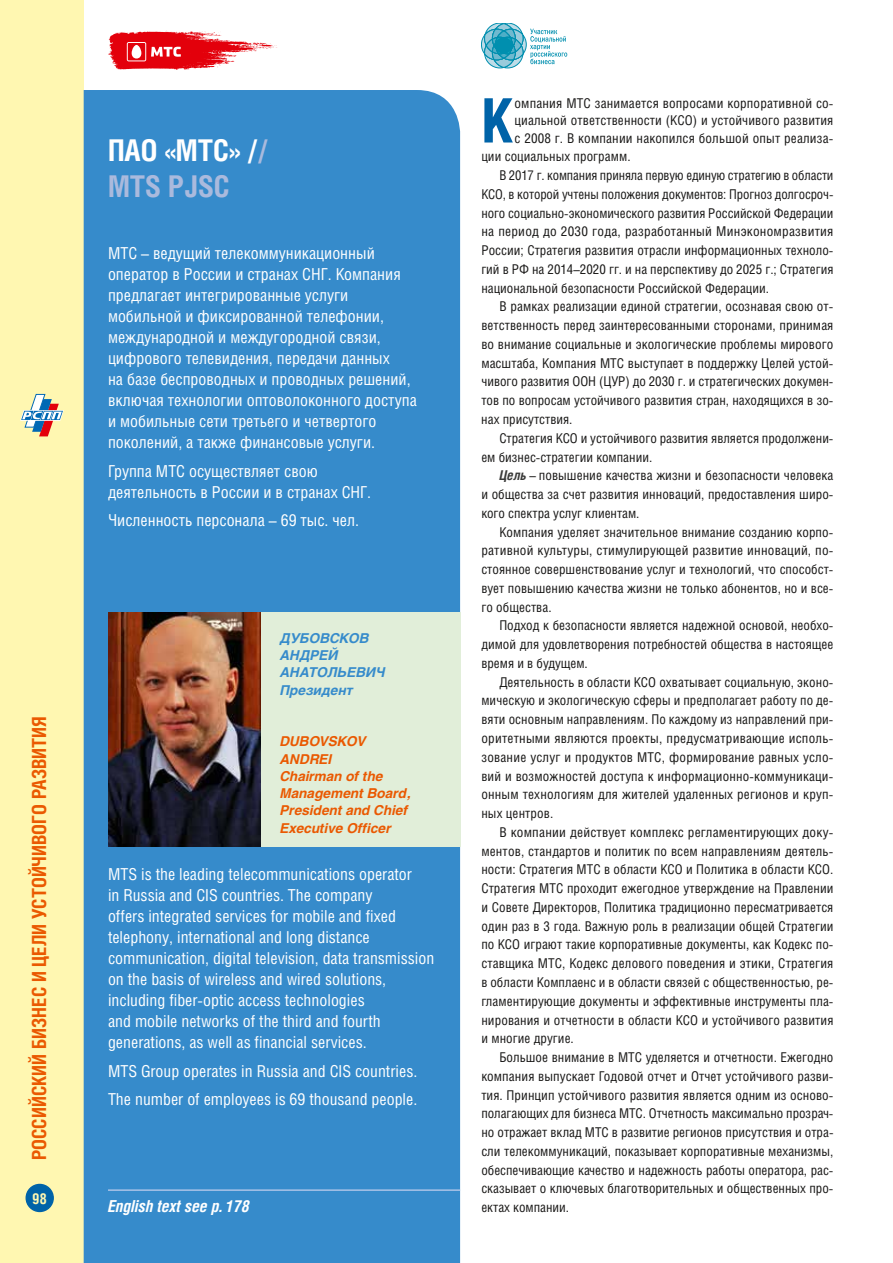
<style>
.page{position:relative;width:893px;height:1263px;background:#fff}
.page>*{position:absolute;margin:0;border:0;box-sizing:border-box;transform-origin:0 0}
.t1{font:700 61.35px "Helios Cond C";color:#0063a8}
.t2{font:700 30px/36px "Helios Cond C";color:#fff}
.t3{font:700 19.5px "Helios Cond C";color:#ea5901}
.t4{font:16.5px/21px "Helios Cond C";color:#fff}
.t5{font:italic 700 16.5px "Helios Cond C";color:#fff}
.t6{font:700 15px "Helios Cond C";color:#fff7b1}
.t7{font:13.5px/17.2px "Helios Cond C";letter-spacing:.005em;color:#181716;text-align:justify}
.t8{font:italic 700 13.5px/17.2px "Helios C";color:#ea5901}
.t9{font:italic 700 13.5px/17.2px "Helios C";color:#368bcb}
.s1{color:#aabadd}
.s2{font-weight:700;font-style:italic;color:#3a3a39}
</style>
<div class="page">
<div style="left:0;top:0;width:84px;height:1263px;background:#fff7b1"></div>
<svg style="left:20px;top:394px;width:44px;height:42px"></svg>
<div style="left:26px;top:1184px;width:27px;height:27px;background:#0063a8;border-radius:50%"></div>
<div style="left:26px;top:1184px;width:28px;height:28px;border:1px solid #0063a8;border-radius:50%"></div>
<svg style="left:481px;top:23px;width:86px;height:45px"></svg>
<div style="left:84px;top:90px;width:376px;height:1173px;background:#368bcb"></div>
<div style="left:108px;top:612px;width:352px;height:234px;background:#e1eed9"></div>
<img style="left:108px;top:612px;width:152px;height:234px">
<svg style="left:108px;top:30px;width:169px;height:40px"></svg>
<hr style="left:108px;top:1189px;width:352px;height:2px;background:#aac3e7">
<h3 class="t3" style="left:27px;top:1160px;width:446px;rotate:-90deg">РОССИЙСКИЙ БИЗНЕС И ЦЕЛИ УСТОЙЧИВОГО РАЗВИТИЯ</h3>
<p class="t6" style="left:32px;top:1189px;width:17px">98</p>
<h2 class="t2" style="left:108px;top:131px;width:162px">ПАО «МТС» /<span class="s1">/<br>MTS PJSC</span></h2>
<p class="t4" style="left:108px;top:242px;width:310px">МТС – ведущий телекоммуникационный оператор в России и странах СНГ. Компания предлагает интегрированные услуги мобильной и фиксированной телефонии, международной и междугородной связи, цифрового телевидения, передачи данных<br>на базе беспроводных и проводных решений, включая технологии оптоволоконного доступа и мобильные сети третьего и четвертого поколений, а также финансовые услуги.</p>
<p class="t4" style="left:108px;top:460px;width:265px">Группа МТС осуществляет свою деятельность в России и в странах СНГ.</p>
<p class="t4" style="left:108px;top:509px;width:252px">Численность персонала – 69 тыс. чел.</p>
<p class="t9" style="left:280px;top:629px;width:107px">ДУБОВСКОВ<br>АНДРЕЙ<br>АНАТОЛЬЕВИЧ<br>Президент</p>
<p class="t8" style="left:280px;top:733px;width:132px">DUBOVSKOV<br>ANDREI<br>Chairman of the<br>Management Board,<br>President and Chief<br>Executive Officer</p>
<p class="t4" style="left:108px;top:863px;width:328px">MTS is the leading telecommunications operator<br>in Russia and CIS countries. The company<br>offers integrated services for mobile and fixed telephony, international and long distance communication, digital television, data transmission on the basis of wireless and wired solutions, including fiber-optic access technologies<br>and mobile networks of the third and fourth generations, as well as financial services.</p>
<p class="t4" style="left:108px;top:1056px;width:311px;line-height:28.5px">MTS Group operates in Russia and CIS countries.<br>The number of employees is 69 thousand people.</p>
<p class="t5" style="left:108px;top:1196px;width:143px">English text see p. 178</p>
<h1 class="t1" style="left:481px;top:84px;width:34px">К</h1>
<p class="t7" style="left:514px;top:94px;width:320px">омпания МТС занимается вопросами корпоративной со&shy;циальной ответственности (КСО) и устойчивого развития с 2008 г. В компании накопился большой опыт реализа-</p>
<p class="t7" style="left:481px;top:148px;width:151px">ции социальных программ.</p>
<p class="t7" style="left:499px;top:166px;width:336px">В 2017 г. компания приняла первую единую стратегию в области</p>
<p class="t7" style="left:481px;top:185px;width:354px">КСО, в которой учтены положения документов: Прогноз долгосроч-</p>
<p class="t7" style="left:481px;top:204px;width:354px">ного социально-экономического развития Российской Федерации</p>
<p class="t7" style="left:481px;top:223px;width:354px">на период до 2030 года, разработанный Минэкономразвития</p>
<p class="t7" style="left:481px;top:241px;width:354px">России; Стратегия развития отрасли информационных техноло-</p>
<p class="t7" style="left:481px;top:260px;width:354px">гий в РФ на 2014–2020 гг. и на перспективу до 2025 г.; Стратегия</p>
<p class="t7" style="left:481px;top:279px;width:289px">национальной безопасности Российской Федерации.</p>
<p class="t7" style="left:499px;top:298px;width:336px">В рамках реализации единой стратегии, осознавая свою от-</p>
<p class="t7" style="left:481px;top:316px;width:354px">ветственность перед заинтересованными сторонами, принимая</p>
<p class="t7" style="left:481px;top:335px;width:354px">во внимание социальные и экологические проблемы мирового</p>
<p class="t7" style="left:481px;top:354px;width:354px">масштаба, Компания МТС выступает в поддержку Целей устой-</p>
<p class="t7" style="left:481px;top:373px;width:354px">чивого развития ООН (ЦУР) до 2030 г. и стратегических докумен-</p>
<p class="t7" style="left:481px;top:392px;width:354px">тов по вопросам устойчивого развития стран, находящихся в зо-</p>
<p class="t7" style="left:481px;top:410px;width:93px">нах присутствия.</p>
<p class="t7" style="left:499px;top:429px;width:336px">Стратегия КСО и устойчивого развития является продолжени-</p>
<p class="t7" style="left:481px;top:448px;width:172px">ем бизнес-стратегии компании.</p>
<p class="t7" style="left:499px;top:467px;width:336px"><span class="s2">Цель</span> – повышение качества жизни и безопасности человека</p>
<p class="t7" style="left:481px;top:485px;width:354px">и общества за счет развития инноваций, предоставления широ-</p>
<p class="t7" style="left:481px;top:504px;width:160px">кого спектра услуг клиентам.</p>
<p class="t7" style="left:499px;top:523px;width:336px">Компания уделяет значительное внимание созданию корпо-</p>
<p class="t7" style="left:481px;top:542px;width:354px">ративной культуры, стимулирующей развитие инноваций, по-</p>
<p class="t7" style="left:481px;top:560px;width:354px">стоянное совершенствование услуг и технологий, что способст-</p>
<p class="t7" style="left:481px;top:579px;width:354px">вует повышению качества жизни не только абонентов, но и все-</p>
<p class="t7" style="left:481px;top:598px;width:72px">го общества.</p>
<p class="t7" style="left:499px;top:617px;width:336px">Подход к безопасности является надежной основой, необхо-</p>
<p class="t7" style="left:481px;top:635px;width:354px">димой для удовлетворения потребностей общества в настоящее</p>
<p class="t7" style="left:481px;top:654px;width:108px">время и в будущем.</p>
<p class="t7" style="left:499px;top:673px;width:336px">Деятельность в области КСО охватывает социальную, эконо-</p>
<p class="t7" style="left:481px;top:692px;width:354px">мическую и экологическую сферы и предполагает работу по де-</p>
<p class="t7" style="left:481px;top:710px;width:354px">вяти основным направлениям. По каждому из направлений при-</p>
<p class="t7" style="left:481px;top:729px;width:354px">оритетными являются проекты, предусматривающие исполь-</p>
<p class="t7" style="left:481px;top:748px;width:354px">зование услуг и продуктов МТС, формирование равных усло-</p>
<p class="t7" style="left:481px;top:767px;width:354px">вий и возможностей доступа к информационно-коммуникаци-</p>
<p class="t7" style="left:481px;top:786px;width:354px">онным технологиям для жителей удаленных регионов и круп-</p>
<p class="t7" style="left:481px;top:804px;width:73px">ных центров.</p>
<p class="t7" style="left:499px;top:823px;width:336px">В компании действует комплекс регламентирующих доку-</p>
<p class="t7" style="left:481px;top:842px;width:354px">ментов, стандартов и политик по всем направлениям деятель-</p>
<p class="t7" style="left:481px;top:861px;width:354px">ности: Стратегия МТС в области КСО и Политика в области КСО.</p>
<p class="t7" style="left:481px;top:879px;width:354px">Стратегия МТС проходит ежегодное утверждение на Правлении</p>
<p class="t7" style="left:481px;top:898px;width:354px">и Совете Директоров, Политика традиционно пересматривается</p>
<p class="t7" style="left:481px;top:917px;width:354px">один раз в 3 года. Важную роль в реализации общей Стратегии</p>
<p class="t7" style="left:481px;top:936px;width:354px">по КСО играют такие корпоративные документы, как Кодекс по-</p>
<p class="t7" style="left:481px;top:954px;width:354px">ставщика МТС, Кодекс делового поведения и этики, Стратегия</p>
<p class="t7" style="left:481px;top:973px;width:354px">в области Комплаенс и в области связей с общественностью, ре-</p>
<p class="t7" style="left:481px;top:992px;width:354px">гламентирующие документы и эффективные инструменты пла-</p>
<p class="t7" style="left:481px;top:1011px;width:354px">нирования и отчетности в области КСО и устойчивого развития</p>
<p class="t7" style="left:481px;top:1029px;width:94px">и многие другие.</p>
<p class="t7" style="left:499px;top:1048px;width:336px">Большое внимание в МТС уделяется и отчетности. Ежегодно</p>
<p class="t7" style="left:481px;top:1067px;width:354px">компания выпускает Годовой отчет и Отчет устойчивого разви-</p>
<p class="t7" style="left:481px;top:1086px;width:354px">тия. Принцип устойчивого развития является одним из осново-</p>
<p class="t7" style="left:481px;top:1105px;width:354px">полагающих для бизнеса МТС. Отчетность максимально прозрач-</p>
<p class="t7" style="left:481px;top:1123px;width:354px">но отражает вклад МТС в развитие регионов присутствия и отра-</p>
<p class="t7" style="left:481px;top:1142px;width:354px">сли телекоммуникаций, показывает корпоративные механизмы,</p>
<p class="t7" style="left:481px;top:1161px;width:354px">обеспечивающие качество и надежность работы оператора, рас-</p>
<p class="t7" style="left:481px;top:1180px;width:354px">сказывает о ключевых благотворительных и общественных про-</p>
<p class="t7" style="left:481px;top:1198px;width:89px">ектах компании.</p>
</div>
